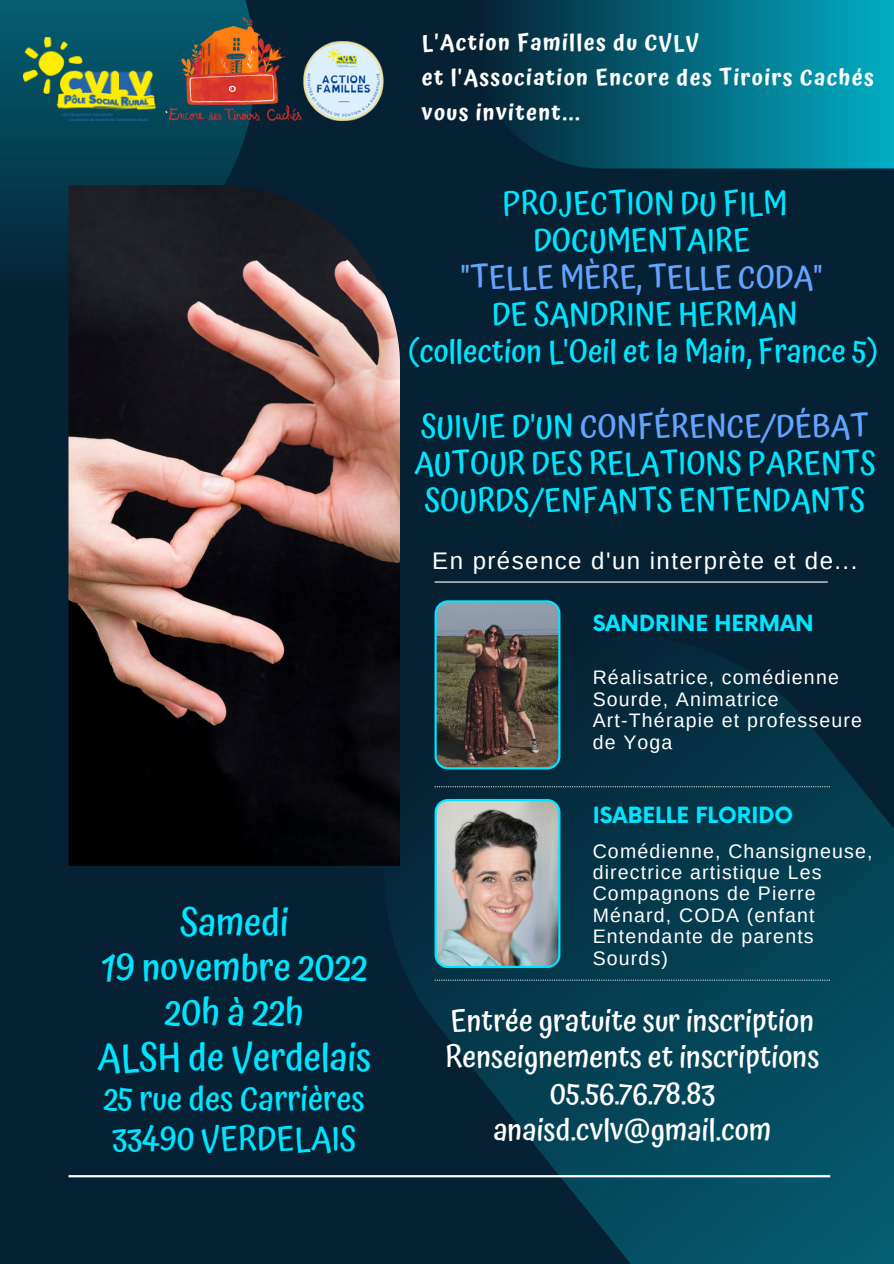
<style>
.page{position:relative;width:894px;height:1264px;background:#fff}
.page>*{position:absolute;margin:0;border:0;box-sizing:border-box;transform-origin:0 0}
.t1{font:500 37.5px/45px "Atma";color:#00e5ff;text-align:center}
.t2{font:500 33px/39.5px "Atma";color:#00e5ff}
.t3{font:500 31.5px/37.2px "Atma";color:#00e5ff;text-align:center}
.t4{font:500 31.5px "Atma";color:#65a3ff}
.t5{font:500 30px/36px "Atma";color:#fff;text-align:center}
.t6{font:24px "Arimo";letter-spacing:.06em;color:#fff}
.t7{font:600 22.05px/35px "Atma";letter-spacing:.06em;color:#fff}
.t8{font:700 21.75px "Now";color:#00e5ff}
.t9{font:19.5px/21.5px "Arimo";letter-spacing:.06em;color:#fff}
.s1{color:#65a3ff}
</style>
<div class="page">
<div style="left:0;top:0;width:893px;height:1263px;background:#062133"></div>
<svg style="left:0;top:0;width:248px;height:251px;background:#044457"></svg>
<svg style="left:287px;top:581px;width:606px;height:682px"></svg>
<img style="left:68px;top:185px;width:332px;height:680px">
<svg style="left:508px;top:0;width:385px;height:168px;background:#036b81"></svg>
<svg style="left:434px;top:786px;width:395px;height:1px"></svg>
<svg style="left:434px;top:979px;width:395px;height:1px"></svg>
<hr style="left:434px;top:581px;width:393px;height:1px;background:#fff">
<hr style="left:68px;top:1175px;width:762px;height:2px;background:#fff">
<img style="left:160px;top:9px;width:110px;height:120px">
<img style="left:24px;top:38px;width:131px;height:82px">
<img style="left:270px;top:41px;width:114px;height:80px">
<img style="left:434px;top:799px;width:126px;height:169px">
<img style="left:434px;top:600px;width:126px;height:169px">
<h1 class="t1" style="left:97px;top:899px;width:275px">Samedi<br>19 novembre 2022<br>20h à 22h<br>ALSH de Verdelais</h1>
<h2 class="t2" style="left:104px;top:1079px;width:263px">25 rue des Carrières<br>33490 VERDELAIS</h2>
<p class="t7" style="left:422px;top:25px;width:453px">L'Action Familles du CVLV<br>et l'Association Encore des Tiroirs Cachés vous invitent...</p>
<h3 class="t3" style="left:502px;top:184px;width:286px">PROJECTION DU FILM<br>DOCUMENTAIRE</h3>
<h3 class="t4" style="left:460px;top:259px;width:363px">"TELLE MÈRE, TELLE CODA"</h3>
<h3 class="t3" style="left:408px;top:296px;width:471px">DE SANDRINE HERMAN<br>(collection L'Oeil et la Main, France 5)</h3>
<h3 class="t3" style="left:414px;top:407px;width:463px">SUIVIE D'UN <span class="s1">CONFÉRENCE/DÉBAT<br></span>AUTOUR DES RELATIONS PARENTS<br>SOURDS/ENFANTS ENTENDANTS</h3>
<p class="t6" style="left:432px;top:547px;width:426px">En présence d'un interprète et de...</p>
<p class="t8" style="left:592px;top:611px;width:222px">SANDRINE HERMAN</p>
<p class="t9" style="left:592px;top:667px;width:271px">Réalisatrice, comédienne<br>Sourde, Animatrice<br>Art-Thérapie et professeure de Yoga</p>
<p class="t8" style="left:592px;top:803px;width:202px">ISABELLE FLORIDO</p>
<p class="t9" style="left:592px;top:840px;width:281px">Comédienne, Chansigneuse, directrice artistique Les<br>Compagnons de Pierre<br>Ménard, CODA (enfant<br>Entendante de parents<br>Sourds)</p>
<h3 class="t5" style="left:445px;top:1003px;width:376px">Entrée gratuite sur inscription<br>Renseignements et inscriptions<br>05.56.76.78.83 anaisd.cvlv@gmail.com</h3>
</div>
